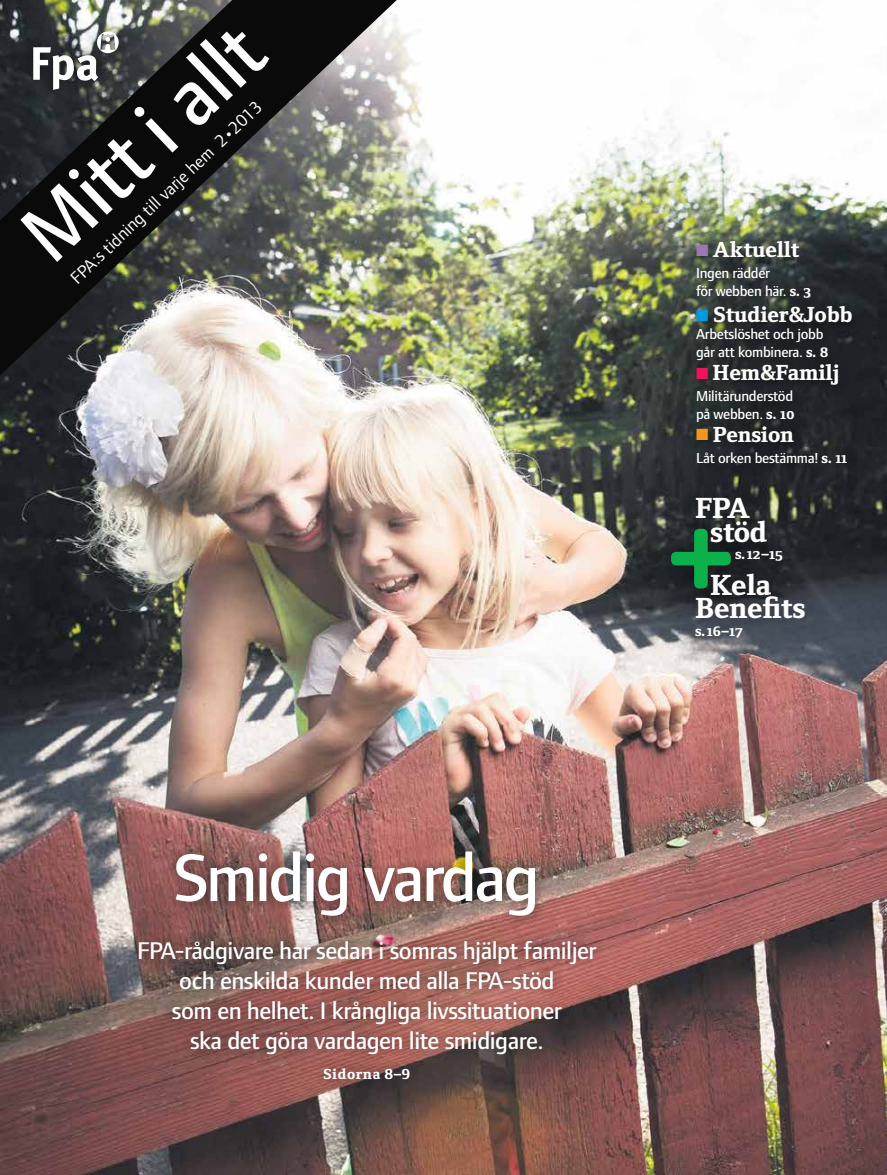
<style>
.page{position:relative;width:887px;height:1175px;background:#fff}
.page>*{position:absolute;margin:0;border:0;box-sizing:border-box;transform-origin:0 0}
.t1{font:500 83.75px "Foundry Form Sans";color:#fff}
.t2{font:500 69.75px "Foundry Form Sans";letter-spacing:-.04em;color:#fff}
.t3{font:800 30px/23.8px "Foundry Form Serif";letter-spacing:-.01em;color:#fff;text-align:center}
.t4{font:500 25px/30px "Foundry Form Sans";letter-spacing:-.02em;color:#fff;text-align:center}
.t5{font:800 22.5px "Foundry Form Serif";letter-spacing:-.01em;color:#fff}
.t6{font:18.12px "Foundry Form Sans";color:#fff}
.t7{font:500 15px/17.5px "Foundry Form Sans";letter-spacing:-.02em;color:#fff}
.t8{font:800 15px "Foundry Form Serif";letter-spacing:-.02em;color:#fff}
.s1{font-family:"Futura";font-weight:500;font-size:12.5px}
.s2{color:#9e76b4}
.s3{font-family:"Foundry Form Serif";font-weight:800}
.s4{color:#009bdb}
.s5{color:#ed145b}
.s6{color:#f7941e}
</style>
<div class="page">
<img style="left:0;top:111px;width:887px;height:1063px">
<div style="left:127px;top:929px;width:480px;height:161px;background:#000;opacity:.5"></div>
<div style="left:165px;top:840px;width:381px;height:87px;background:#000;opacity:.5"></div>
<div style="left:634px;top:459px;width:207px;height:214px;background:#000;opacity:.5"></div>
<div style="left:694px;top:528px;width:13px;height:60px;background:#0db14b;border-radius:5px"></div>
<div style="left:671px;top:552px;width:59px;height:13px;background:#0db14b;border-radius:5px"></div>
<div style="left:687px;top:232px;width:178px;height:245px;background:#000;opacity:.5"></div>
<img style="left:0;top:0;width:433px;height:375px">
<h1 class="t1" style="left:1px;top:210px;width:302px;rotate:-43deg">Mitt i allt</h1>
<p class="t6" style="left:65px;top:272px;width:256px;rotate:-43deg">FPA:s tidning till varje hem 2<span class="s1">•</span>201 3</p>
<h2 class="t2" style="left:174px;top:838px;width:367px">Smidig vardag</h2>
<p class="t4" style="left:137px;top:935px;width:461px">FPA-rådgivare har sedan i somras hjälpt familjer och enskilda kunder med alla FPA-stöd<br>som en helhet. I krångliga livssituationer<br>ska det göra vardagen lite smidigare.</p>
<p class="t8" style="left:323px;top:1064px;width:89px">Sidorna 8–9</p>
<p class="t5" style="left:696px;top:236px;width:105px"><span class="s2">■</span> Aktuellt</p>
<p class="t7" style="left:696px;top:264px;width:117px;line-height:18px">Ingen rädder<br>för webben här. <span class="s3">s. 3</span></p>
<p class="t5" style="left:696px;top:301px;width:158px"><span class="s4">■</span> Studier&amp;Jobb</p>
<p class="t7" style="left:696px;top:326px;width:134px">Arbetslöshet och jobb går att kombinera. <span class="s3">s. 8</span></p>
<p class="t5" style="left:696px;top:359px;width:146px"><span class="s5">■</span> Hem&amp;Familj</p>
<p class="t7" style="left:696px;top:387px;width:100px">Militärunderstöd på webben. <span class="s3">s. 10</span></p>
<p class="t5" style="left:696px;top:421px;width:99px"><span class="s6">■</span> Pension</p>
<p class="t7" style="left:696px;top:449px;width:153px">Låt orken bestämma! <span class="s3">s. 11</span></p>
<p class="t3" style="left:695px;top:496px;width:74px">FPA stöd</p>
<p class="t8" style="left:735px;top:545px;width:49px">s.12–15</p>
<p class="t3" style="left:695px;top:572px;width:112px;text-align:left;text-indent:15px">Kela<br>Benefits</p>
<p class="t8" style="left:695px;top:622px;width:50px">s.16–17</p>
</div>
